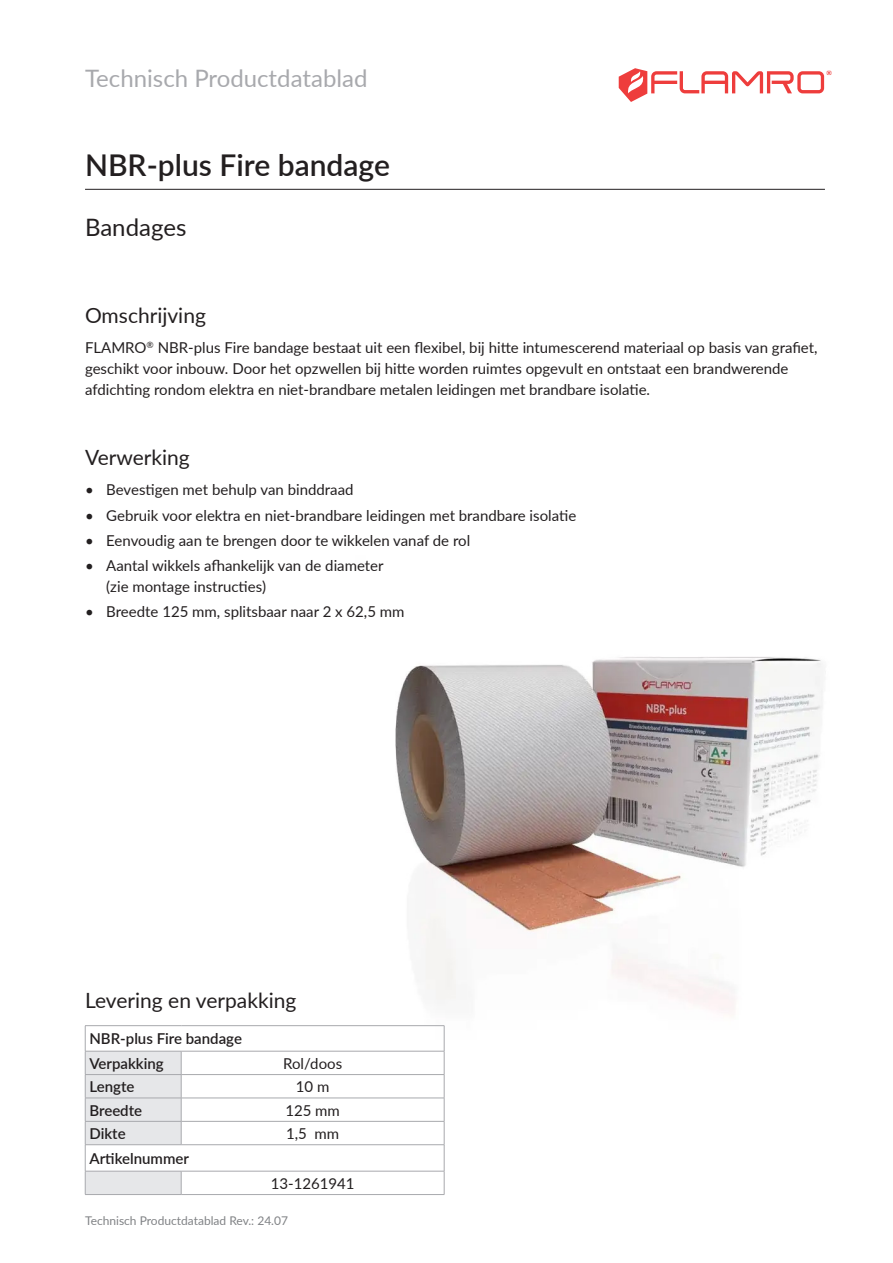
<style>
.page{position:relative;width:893px;height:1263px;background:#fff}
.page>*{position:absolute;margin:0;border:0;box-sizing:border-box;transform-origin:0 0}
.p___HL_Dokument{font:600 30px "Lato";color:#231f20}
.t1{font:24px "Lato";color:#a8a9ad}
.t2{font:24px "Lato";color:#231f20}
.p___HL_Beschreibung{font:21px "Lato";color:#231f20}
.p___HL_Lieferung___Verpackung{font:21px "Lato";color:#231f20}
.p___body_Beschreibung{font:15px/21px "Lato";color:#231f20}
.p___Tabelle_HL{font:600 15px "Lato";color:#231f20}
.p___Tabelle_body_mittig{font:15px "Lato";color:#231f20}
.p___Tabelle_body_links{font:600 15px "Lato";color:#231f20}
.t3{font:12px "Lato";color:#808285}
</style>
<div class="page">
<svg style="left:619px;top:68px;width:212px;height:34px"></svg>
<img style="left:395px;top:657px;width:428px;height:369px">
<hr style="left:85px;top:189px;width:740px;height:1px;background:#231f20">
<hr style="left:181px;top:1194px;width:263px;height:1px;background:#a8a9ad">
<hr style="left:85px;top:1025px;width:96px;height:1px;background:#a8a9ad">
<hr style="left:181px;top:1025px;width:263px;height:1px;background:#a8a9ad">
<hr style="left:85px;top:1194px;width:96px;height:1px;background:#a8a9ad">
<svg style="left:85px;top:1026px;width:360px;height:168px"></svg>
<h2 class="t1" style="left:85px;top:61px;width:284px">Technisch Productdatablad</h2>
<p class="p___HL_Dokument" style="left:85px;top:143px;width:306px">NBR-plus Fire bandage</p>
<p class="t2" style="left:85px;top:210px;width:103px">Bandages</p>
<p class="p___HL_Beschreibung" style="left:85px;top:300px;width:122px">Omschrijving</p>
<p class="p___body_Beschreibung" style="left:85px;top:336px;width:734px">FLAMRO<sup>®</sup> NBR-plus Fire bandage bestaat uit een flexibel, bij hitte intumescerend materiaal op basis van grafiet, geschikt voor inbouw. Door het opzwellen bij hitte worden ruimtes opgevult en ontstaat een brandwerende afdichting rondom elektra en niet-brandbare metalen leidingen met brandbare isolatie.</p>
<p class="p___HL_Beschreibung" style="left:85px;top:442px;width:106px">Verwerking</p>
<p class="p___body_Beschreibung" style="left:85px;top:479px;width:270px">• Bevestigen met behulp van binddraad</p>
<p class="p___body_Beschreibung" style="left:85px;top:504px;width:493px">• Gebruik voor elektra en niet-brandbare leidingen met brandbare isolatie</p>
<p class="p___body_Beschreibung" style="left:85px;top:529px;width:387px">• Eenvoudig aan te brengen door te wikkelen vanaf de rol</p>
<p class="p___body_Beschreibung" style="left:106px;top:554px;width:279px;text-indent:-21px">• Aantal wikkels afhankelijk van de diameter (zie montage instructies)</p>
<p class="p___body_Beschreibung" style="left:85px;top:601px;width:321px">• Breedte 125 mm, splitsbaar naar 2 x 62,5 mm</p>
<p class="p___HL_Lieferung___Verpackung" style="left:85px;top:986px;width:213px">Levering en verpakking</p>
<p class="p___Tabelle_HL" style="left:89px;top:1028px;width:154px">NBR-plus Fire bandage</p>
<p class="p___Tabelle_body_links" style="left:89px;top:1052px;width:76px">Verpakking</p>
<p class="p___Tabelle_body_mittig" style="left:283px;top:1053px;width:60px">Rol/doos</p>
<p class="p___Tabelle_body_links" style="left:89px;top:1076px;width:46px">Lengte</p>
<p class="p___Tabelle_body_mittig" style="left:296px;top:1076px;width:35px">10 m</p>
<p class="p___Tabelle_body_links" style="left:89px;top:1099px;width:54px">Breedte</p>
<p class="p___Tabelle_body_mittig" style="left:285px;top:1099px;width:56px">125 mm</p>
<p class="p___Tabelle_body_links" style="left:89px;top:1123px;width:38px">Dikte</p>
<p class="p___Tabelle_body_mittig" style="left:286px;top:1123px;width:55px">1,5 mm</p>
<p class="p___Tabelle_HL" style="left:89px;top:1147px;width:101px">Artikelnummer</p>
<p class="p___Tabelle_body_mittig" style="left:271px;top:1173px;width:85px">13-1261941</p>
<p class="t3" style="left:85px;top:1212px;width:204px">Technisch Productdatablad Rev.: 24.07</p>
</div>
